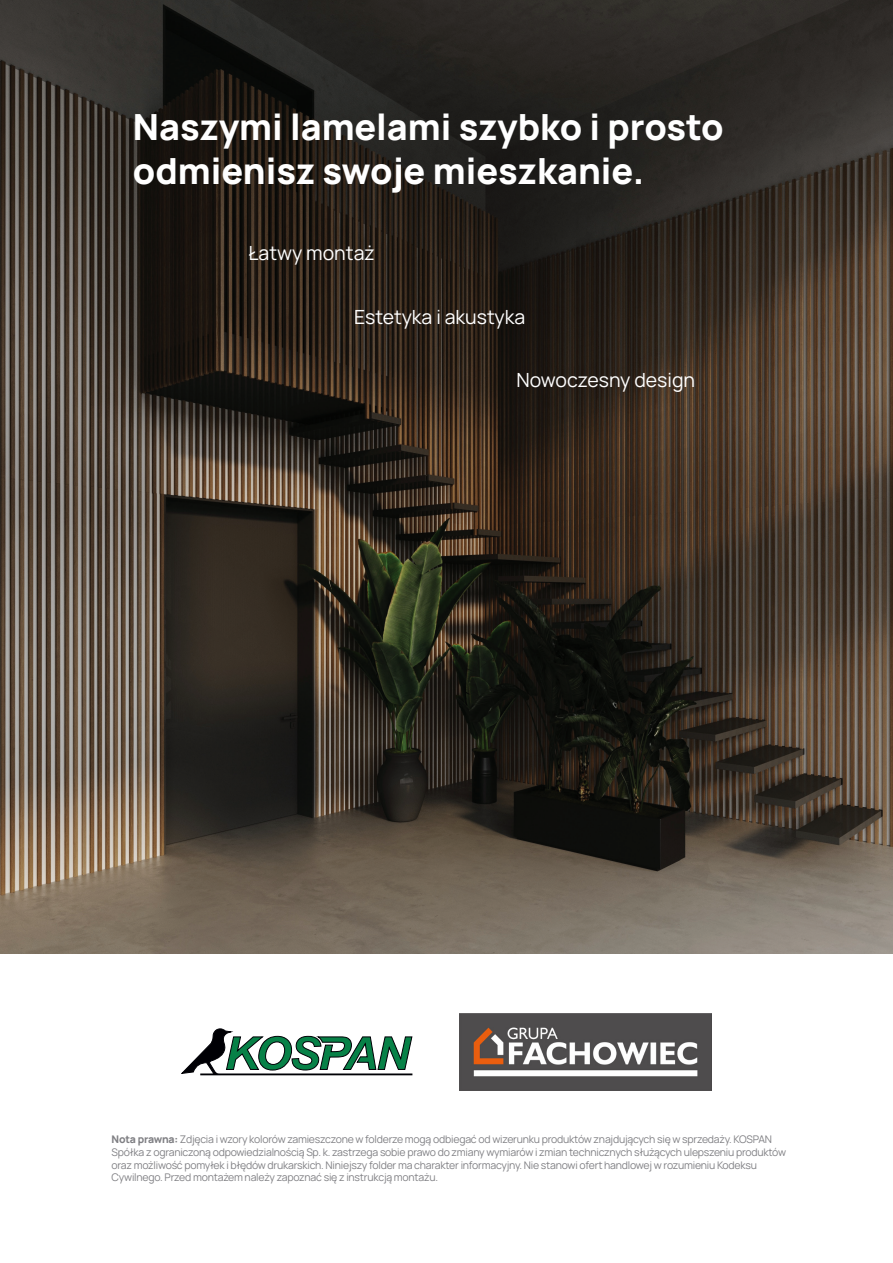
<style>
.page{position:relative;width:893px;height:1263px;background:#fff}
.page>*{position:absolute;margin:0;border:0;box-sizing:border-box;transform-origin:0 0}
.t1{font:200 36px/43.5px "Manrope";color:#fff}
.podtytuł{font:200 19.5px "Manrope";color:#fff}
.t2{font:200 10.5px/12.6px "Manrope";letter-spacing:-.02em;color:#808084}
</style>
<div class="page">
<img style="left:0;top:0;width:893px;height:953px">
<hr style="left:200px;top:1073px;width:212px;height:2px;background:#000005">
<svg style="left:182px;top:1029px;width:230px;height:45px"></svg>
<img style="left:460px;top:1013px;width:251px;height:77px">
<p class="t1" style="left:133px;top:104px;width:592px">Naszymi lamelami szybko i prosto odmienisz swoje mieszkanie.</p>
<p class="podtytuł" style="left:249px;top:239px;width:128px">Łatwy montaż</p>
<p class="podtytuł" style="left:354px;top:303px;width:173px">Estetyka i akustyka</p>
<p class="podtytuł" style="left:516px;top:366px;width:180px">Nowoczesny design</p>
<p class="t2" style="left:112px;top:1133px;width:676px">Nota prawna: Zdjęcia i wzory kolorów zamieszczone w folderze mogą odbiegać od wizerunku produktów znajdujących się w sprzedaży. KOSPAN Spółka z ograniczoną odpowiedzialnością Sp. k. zastrzega sobie prawo do zmiany wymiarów i zmian technicznych służących ulepszeniu produktów oraz możliwość pomyłek i błędów drukarskich. Niniejszy folder ma charakter informacyjny. Nie stanowi ofert handlowej w rozumieniu Kodeksu Cywilnego. Przed montażem należy zapoznać się z instrukcją montażu.</p>
</div>
